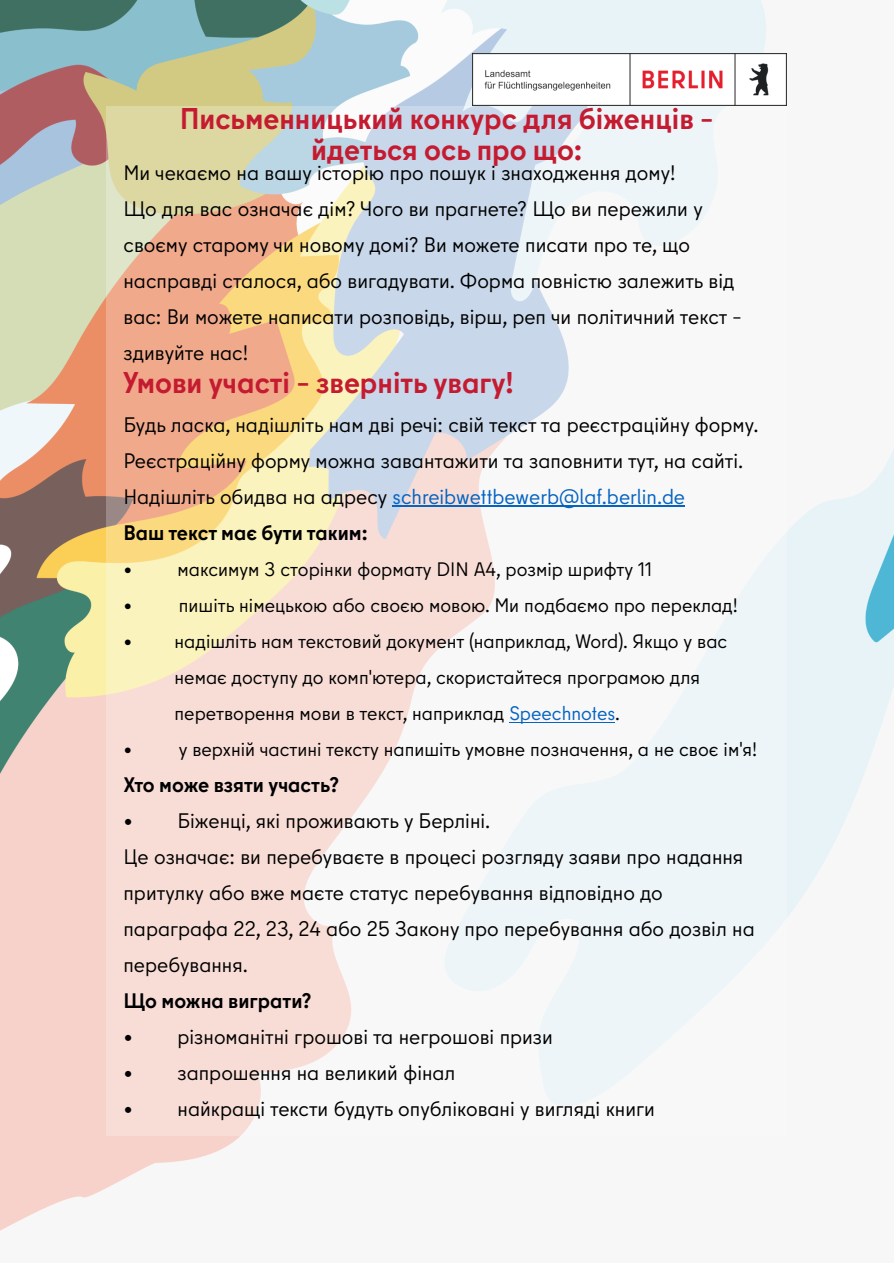
<style>
.page{position:relative;width:894px;height:1263px;background:#fff}
.page>*{position:absolute;margin:0;border:0;box-sizing:border-box;transform-origin:0 0}
.t1{font:700 30px/31.5px "Berlin Type";color:#c41b31;text-align:center}
.t2{font:21px/36px "Berlin Type";color:#000}
.t3{font:700 21px "Berlin Type";color:#000}
.t4{font:19.5px/36px "Berlin Type";color:#000}
.s1{color:#0563c1}
.s2{font-weight:700}
</style>
<div class="page">
<img style="left:0;top:0;width:893px;height:1231px">
<img style="left:472px;top:53px;width:314px;height:52px">
<div style="left:106px;top:106px;width:680px;height:1029px;background:#fff;opacity:.25"></div>
<hr style="left:392px;top:506px;width:292px;height:1px;background:#0563c1">
<hr style="left:509px;top:721px;width:106px;height:1px;background:#0563c1">
<h1 class="t1" style="left:180px;top:107px;width:535px">Письменницький конкурс для біженців – йдеться ось про що:</h1>
<p class="t2" style="left:123px;top:158px;width:620px">Ми чекаємо на вашу історію про пошук і знаходження дому!<br>Що для вас означає дім? Чого ви прагнете? Що ви пережили у своєму старому чи новому домі? Ви можете писати про те, що насправді сталося, або вигадувати. Форма повністю залежить від вас: Ви можете написати розповідь, вірш, реп чи політичний текст – здивуйте нас!</p>
<h1 class="t1" style="left:123px;top:371px;width:392px">Умови участі – зверніть увагу!</h1>
<p class="t2" style="left:123px;top:410px;width:636px">Будь ласка, надішліть нам дві речі: свій текст та реєстраційну форму.<br>Реєстраційну форму можна завантажити та заповнити тут, на сайті.<br>Надішліть обидва на адресу <span class="s1">schreibwettbewerb@laf.berlin.de<br></span><span class="s2">Ваш текст має бути таким:</span></p>
<p class="t4" style="left:123px;top:554px;width:530px">• максимум 3 сторінки формату DIN A4, розмір шрифту 11</p>
<p class="t4" style="left:123px;top:590px;width:615px">• пишіть німецькою або своєю мовою. Ми подбаємо про переклад!</p>
<p class="t4" style="left:174px;top:626px;width:554px;text-indent:-51px">• надішліть нам текстовий документ (наприклад, Word). Якщо у вас немає доступу до комп'ютера, скористайтеся програмою для перетворення мови в текст, наприклад <span class="s1">Speechnotes</span>.</p>
<p class="t4" style="left:123px;top:734px;width:635px">• у верхній частині тексту напишіть умовне позначення, а не своє ім'я!</p>
<p class="t3" style="left:123px;top:777px;width:217px">Хто може взяти участь?</p>
<p class="t2" style="left:123px;top:806px;width:632px">• Біженці, які проживають у Берліні.<br>Це означає: ви перебуваєте в процесі розгляду заяви про надання притулку або вже маєте статус перебування відповідно до параграфа 22, 23, 24 або 25 Закону про перебування або дозвіл на перебування.</p>
<p class="t3" style="left:123px;top:993px;width:189px">Що можна виграти?</p>
<p class="t2" style="left:123px;top:1022px;width:431px">• різноманітні грошові та негрошові призи</p>
<p class="t2" style="left:123px;top:1058px;width:333px">• запрошення на великий фінал</p>
<p class="t2" style="left:123px;top:1094px;width:532px">• найкращі тексти будуть опубліковані у вигляді книги</p>
</div>
